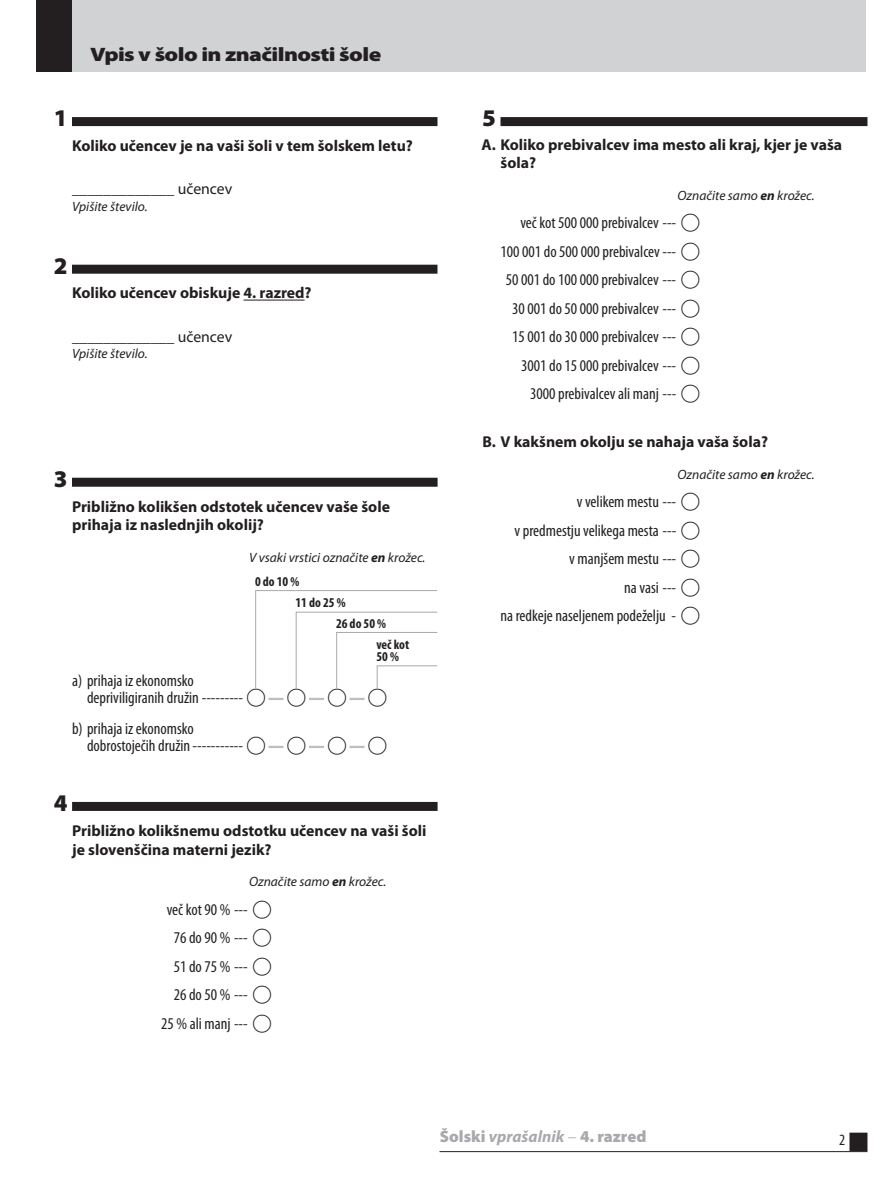
<style>
.page{position:relative;width:893px;height:1188px;background:#fff}
.page>*{position:absolute;margin:0;border:0;box-sizing:border-box;transform-origin:0 0}
.t1{font:900 24px "Myriad Pro";color:#231f20}
.t2{font:900 19.5px "Myriad Pro";letter-spacing:-.025em;color:#231f20;scale:1.2 1}
.t3{font:condensed 16.5px/28.5px "Myriad Pro";color:#231f20;text-align:right}
.t4{font:italic 900 16.5px "Myriad Pro";color:#a8a9ad}
.t5{font:900 16.5px "Myriad Pro";color:#a8a9ad}
.t6{font:700 15.75px/18.9px "Myriad Pro";color:#231f20}
.t7{font:15.75px "Myriad Pro";color:#231f20}
.t8{font:condensed 15.75px "Myriad Pro";color:#231f20}
.t9{font:italic 13.5px/24px "Myriad Pro";color:#231f20}
.t10{font:700 condensed 13.5px "Myriad Pro";color:#231f20}
.s1{font-weight:700}
.s2{font-weight:700;font-style:normal;font-stretch:condensed}
.s3{font-family:"TIMSS options";font-stretch:normal;font-size:22.5px}
.s4{font-style:normal}
.s5{font-family:"Minion Pro";font-weight:400;font-style:normal}
</style>
<div class="page">
<div style="left:850px;top:1133px;width:17px;height:17px;background:#231f20"></div>
<div style="left:849px;top:1133px;width:18px;height:18px;border:2px solid #231f20"></div>
<hr style="left:440px;top:1151px;width:427px;height:1px;background:#231f20">
<div style="left:465px;top:0;width:401px;height:72px;background:#d1d2d4"></div>
<div style="left:36px;top:0;width:455px;height:72px;background:#d1d2d4"></div>
<div style="left:36px;top:0;width:36px;height:72px;background:#231f20"></div>
<div style="left:72px;top:117px;width:365px;height:9px;background:#231f20"></div>
<div style="left:72px;top:265px;width:365px;height:9px;background:#231f20"></div>
<hr style="left:244px;top:300px;width:61px;height:1px;background:#231f20">
<div style="left:72px;top:478px;width:366px;height:9px;background:#231f20"></div>
<svg style="left:268px;top:698px;width:16px;height:2px"></svg>
<svg style="left:309px;top:698px;width:15px;height:2px"></svg>
<svg style="left:350px;top:698px;width:14px;height:2px"></svg>
<svg style="left:268px;top:746px;width:16px;height:2px"></svg>
<svg style="left:309px;top:746px;width:15px;height:2px"></svg>
<svg style="left:350px;top:746px;width:14px;height:2px"></svg>
<div style="left:72px;top:802px;width:366px;height:9px;background:#231f20"></div>
<div style="left:500px;top:117px;width:367px;height:9px;background:#231f20"></div>
<svg style="left:255px;top:590px;width:183px;height:99px"></svg>
<p class="t2" style="left:90px;top:44px;width:244px">Vpis v šolo in značilnosti šole</p>
<h1 class="t1" style="left:54px;top:104px;width:15px">1</h1>
<p class="t6" style="left:72px;top:136px;width:342px">Koliko učencev je na vaši šoli v tem šolskem letu?</p>
<p class="t7" style="left:72px;top:181px;width:162px">_____________ učencev</p>
<p class="t9" style="left:72px;top:194px;width:77px">Vpišite število.</p>
<h1 class="t1" style="left:54px;top:252px;width:15px">2</h1>
<p class="t6" style="left:72px;top:284px;width:241px">Koliko učencev obiskuje 4. razred?</p>
<p class="t7" style="left:72px;top:328px;width:162px">_____________ učencev</p>
<p class="t9" style="left:72px;top:342px;width:77px">Vpišite število.</p>
<h1 class="t1" style="left:54px;top:465px;width:15px">3</h1>
<p class="t6" style="left:72px;top:497px;width:320px">Približno kolikšen odstotek učencev vaše šole prihaja iz naslednjih okolij?</p>
<p class="t9" style="left:255px;top:546px;width:172px;text-indent:-6px">V vsaki vrstici označite <span class="s1">en</span> krožec.<br><span class="s2">0 do 10 %</span></p>
<p class="t10" style="left:295px;top:595px;width:52px">11 do 25 %</p>
<p class="t10" style="left:336px;top:616px;width:52px">26 do 50 %</p>
<p class="t10" style="left:376px;top:637px;width:34px">več kot</p>
<p class="t10" style="left:376px;top:649px;width:24px">50 %</p>
<p class="t3" style="left:87px;top:673px;width:302px;line-height:16.5px;text-align:left;text-indent:-15px">a) prihaja iz ekonomsko<br>depriviligiranih družin --------- <span class="s3">A A A A</span></p>
<p class="t3" style="left:87px;top:721px;width:302px;line-height:16.5px;text-align:left;text-indent:-15px">b) prihaja iz ekonomsko<br>dobrostoječih družin ----------- <span class="s3">A A A A</span></p>
<h1 class="t1" style="left:54px;top:789px;width:15px">4</h1>
<p class="t6" style="left:72px;top:821px;width:356px">Približno kolikšnemu odstotku učencev na vaši šoli je slovenščina materni jezik?</p>
<p class="t9" style="left:249px;top:870px;width:139px">Označite samo <span class="s1">en</span> krožec.</p>
<p class="t3" style="left:161px;top:895px;width:112px">več kot 90 % --- <span class="s3">A<br></span>76 do 90 % --- <span class="s3">A<br></span>51 do 75 % --- <span class="s3">A<br></span>26 do 50 % --- <span class="s3">A<br></span>25 % ali manj --- <span class="s3">A</span></p>
<h1 class="t1" style="left:482px;top:104px;width:15px">5</h1>
<p class="t6" style="left:500px;top:136px;width:343px;line-height:18px;text-indent:-19px">A. Koliko prebivalcev ima mesto ali kraj, kjer je vaša šola?</p>
<p class="t9" style="left:677px;top:183px;width:139px">Označite samo <span class="s1">en</span> krožec.</p>
<p class="t3" style="left:500px;top:209px;width:201px">več kot 500 000 prebivalcev --- <span class="s3">A<br></span>100 001 do 500 000 prebivalcev --- <span class="s3">A<br></span>50 001 do 100 000 prebivalcev --- <span class="s3">A<br></span>30 001 do 50 000 prebivalcev --- <span class="s3">A<br></span>15 001 do 30 000 prebivalcev --- <span class="s3">A<br></span>3001 do 15 000 prebivalcev --- <span class="s3">A<br></span>3000 prebivalcev ali manj --- <span class="s3">A</span></p>
<p class="t6" style="left:483px;top:432px;width:287px">B. V kakšnem okolju se nahaja vaša šola?</p>
<p class="t9" style="left:677px;top:462px;width:139px">Označite samo <span class="s1">en</span> krožec.</p>
<p class="t3" style="left:500px;top:488px;width:201px">v velikem mestu --- <span class="s3">A<br></span>v predmestju velikega mesta --- <span class="s3">A<br></span>v manjšem mestu --- <span class="s3">A<br></span>na vasi --- <span class="s3">A<br></span>na redkeje naseljenem podeželju - <span class="s3">A</span></p>
<p class="t4" style="left:440px;top:1127px;width:243px"><span class="s4">Šolski</span> <span class="s1">vprašalnik</span> <span class="s5">−</span>Questionnaire</p>
<p class="t5" style="left:440px;top:1127px;width:134px">&lt;Grade 4&gt; School</p>
<p class="t5" style="left:580px;top:1127px;width:68px">4. razred</p>
<p class="t8" style="left:839px;top:1131px;width:8px">21</p>
</div>
